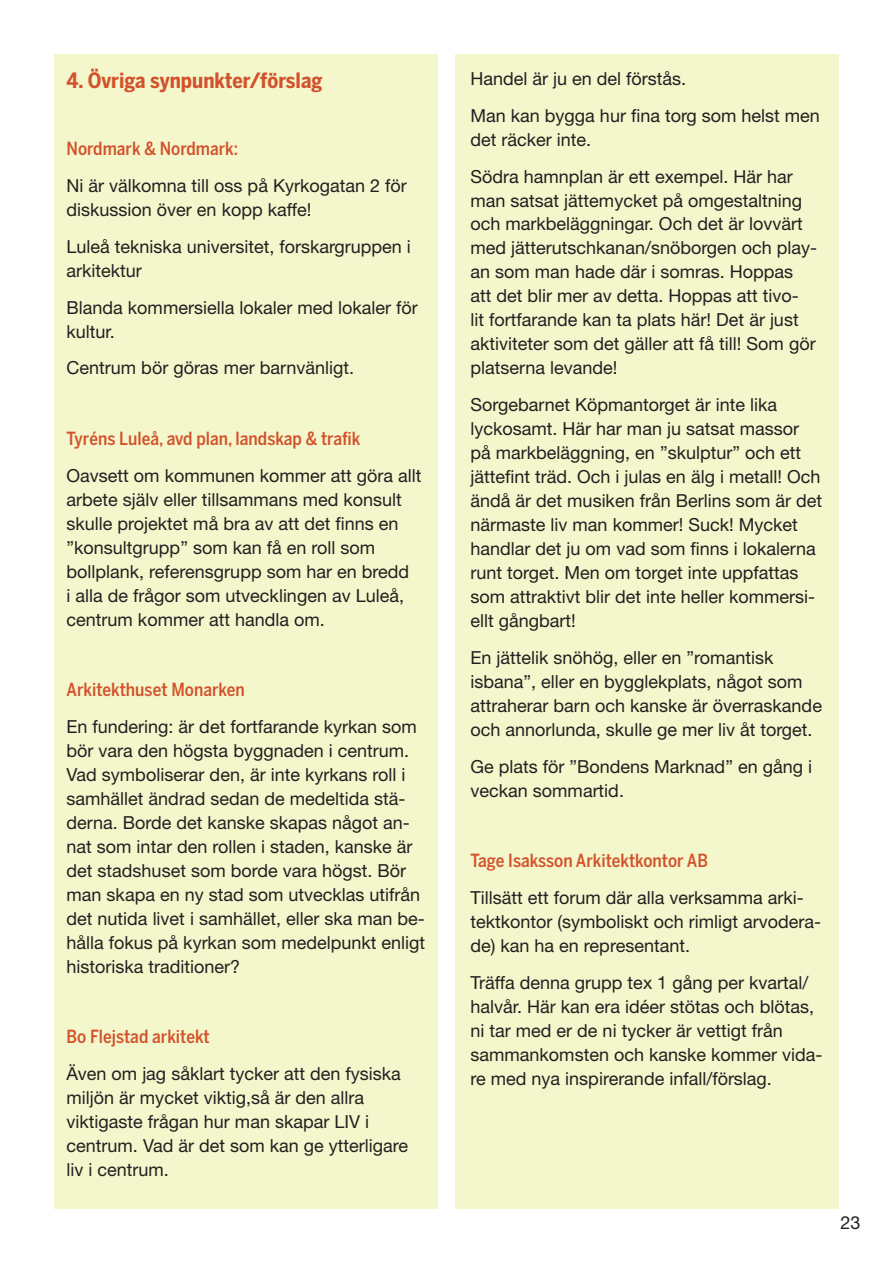
<style>
.page{position:relative;width:893px;height:1263px;background:#fff}
.page>*{position:absolute;margin:0;border:0;box-sizing:border-box;transform-origin:0 0}
.t1{font:700 21px "Benton Sans Cond";color:#d2522b}
.t2{font:18px/24px "Helvetica Neue LT Std";color:#231f20}
.t3{font:500 18px "Benton Sans Cond";color:#d2522b}
</style>
<div class="page">
<div style="left:54px;top:54px;width:383px;height:1155px;background:#f4f6cc"></div>
<div style="left:455px;top:54px;width:384px;height:1155px;background:#f4f6cc"></div>
<p class="t1" style="left:67px;top:68px;width:257px">4. Övriga synpunkter/förslag</p>
<p class="t3" style="left:67px;top:138px;width:173px">Nordmark &amp; Nordmark:</p>
<p class="t2" style="left:67px;top:173px;width:342px">Ni är välkomna till oss på Kyrkogatan 2 för diskussion över en kopp kaffe!</p>
<p class="t2" style="left:67px;top:234px;width:346px">Luleå tekniska universitet, forskargruppen i arkitektur</p>
<p class="t2" style="left:67px;top:295px;width:353px">Blanda kommersiella lokaler med lokaler för kultur.</p>
<p class="t2" style="left:67px;top:356px;width:289px">Centrum bör göras mer barnvänligt.</p>
<p class="t3" style="left:67px;top:428px;width:295px">Tyréns Luleå, avd plan, landskap &amp; trafik</p>
<p class="t2" style="left:67px;top:463px;width:356px">Oavsett om kommunen kommer att göra allt arbete själv eller tillsammans med konsult skulle projektet må bra av att det finns en ”konsultgrupp” som kan få en roll som bollplank, referensgrupp som har en bredd<br>i alla de frågor som utvecklingen av Luleå, centrum kommer att handla om.</p>
<p class="t3" style="left:67px;top:679px;width:180px">Arkitekthuset Monarken</p>
<p class="t2" style="left:67px;top:714px;width:360px">En fundering: är det fortfarande kyrkan som bör vara den högsta byggnaden i centrum.<br>Vad symboliserar den, är inte kyrkans roll i samhället ändrad sedan de medeltida stä&shy;derna. Borde det kanske skapas något an&shy;nat som intar den rollen i staden, kanske är det stadshuset som borde vara högst. Bör man skapa en ny stad som utvecklas utifrån det nutida livet i samhället, eller ska man be&shy;hålla fokus på kyrkan som medelpunkt enligt historiska traditioner?</p>
<p class="t3" style="left:67px;top:1026px;width:145px">Bo Flejstad arkitekt</p>
<p class="t2" style="left:67px;top:1061px;width:343px">Även om jag såklart tycker att den fysiska miljön är mycket viktig,så är den allra viktigaste frågan hur man skapar LIV i centrum. Vad är det som kan ge ytterligare liv i centrum.</p>
<p class="t2" style="left:471px;top:60px;width:351px;line-height:36.8px">Handel är ju en del förstås.<br>Man kan bygga hur fina torg som helst men</p>
<p class="t2" style="left:471px;top:121px;width:324px;line-height:36.8px">det räcker inte.<br>Södra hamnplan är ett exempel. Här har</p>
<p class="t2" style="left:471px;top:188px;width:348px">man satsat jättemycket på omgestaltning och markbeläggningar. Och det är lovvärt med jätterutschkanan/snöborgen och play&shy;an som man hade där i somras. Hoppas att det blir mer av detta. Hoppas att tivo-<br>lit fortfarande kan ta plats här! Det är just aktiviteter som det gäller att få till! Som gör platserna levande!</p>
<p class="t2" style="left:471px;top:393px;width:353px">Sorgebarnet Köpmantorget är inte lika lyckosamt. Här har man ju satsat massor på markbeläggning, en ”skulptur” och ett jättefint träd. Och i julas en älg i metall! Och ändå är det musiken från Berlins som är det närmaste liv man kommer! Suck! Mycket handlar det ju om vad som finns i lokalerna runt torget. Men om torget inte uppfattas som attraktivt blir det inte heller kommersi&shy;ellt gångbart!</p>
<p class="t2" style="left:471px;top:645px;width:353px">En jättelik snöhög, eller en ”romantisk isbana”, eller en bygglekplats, något som attraherar barn och kanske är överraskande och annorlunda, skulle ge mer liv åt torget.</p>
<p class="t2" style="left:471px;top:754px;width:343px">Ge plats för ”Bondens Marknad” en gång i veckan sommartid.</p>
<p class="t3" style="left:471px;top:850px;width:239px">Tage Isaksson Arkitektkontor AB</p>
<p class="t2" style="left:471px;top:885px;width:352px">Tillsätt ett forum där alla verksamma arki&shy;tektkontor (symboliskt och rimligt arvodera&shy;de) kan ha en representant.</p>
<p class="t2" style="left:471px;top:970px;width:353px">Träffa denna grupp tex 1 gång per kvartal/ halvår. Här kan era idéer stötas och blötas, ni tar med er de ni tycker är vettigt från sammankomsten och kanske kommer vida&shy;re med nya inspirerande infall/förslag.</p>
<p class="t2" style="left:840px;top:1210px;width:22px">23</p>
</div>
